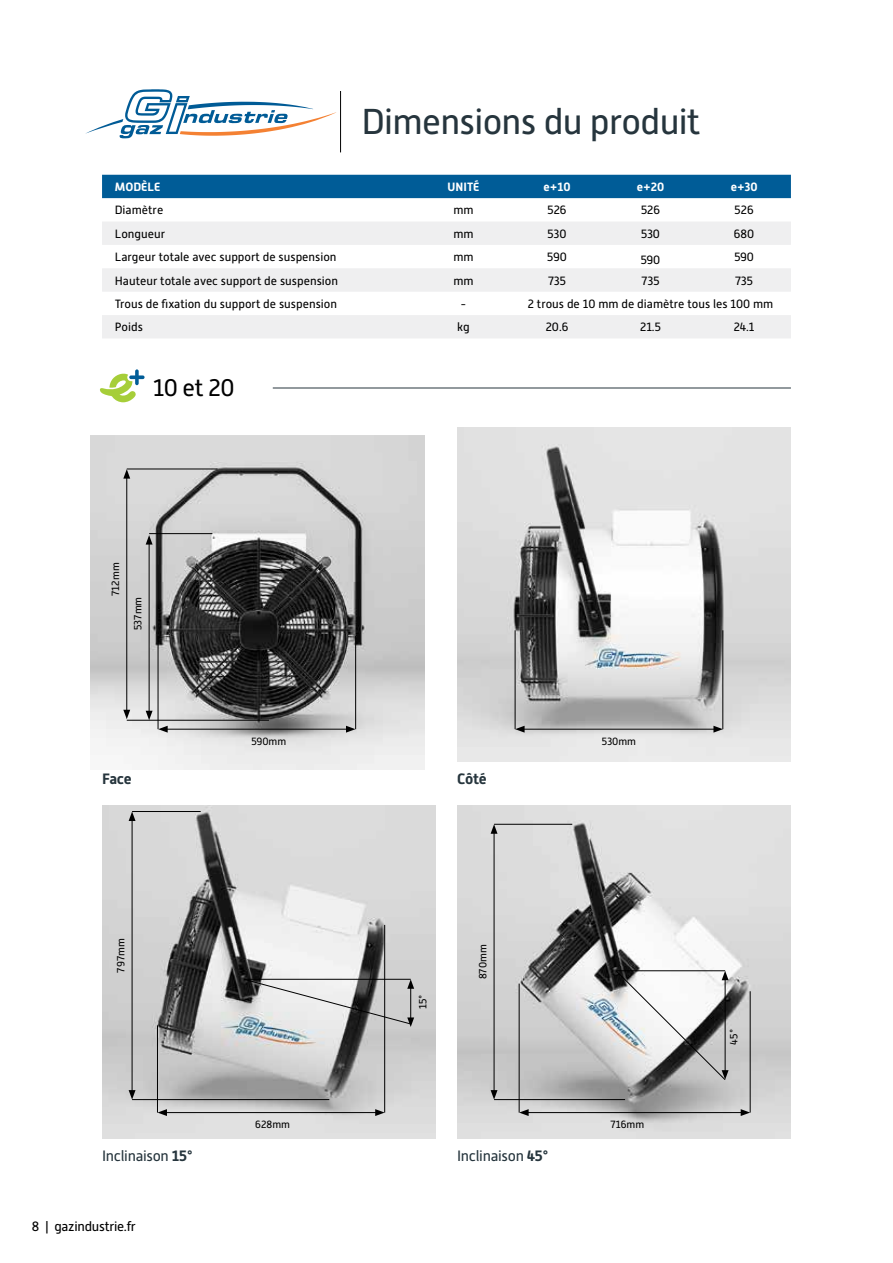
<style>
.page{position:relative;width:893px;height:1263px;background:#fff}
.page>*{position:absolute;margin:0;border:0;box-sizing:border-box;transform-origin:0 0}
.t1{font:36px "Alwyn New";letter-spacing:-.02em;color:#26353d}
.t2{font:24px "Alwyn New";color:#000}
.t3{font:15px "Alwyn New";letter-spacing:-.02em;color:#26353d}
.t4{font:700 15px "Alwyn New";letter-spacing:-.02em;color:#26353d}
.t5{font:13.5px "Alwyn New";letter-spacing:-.02em;color:#000}
.t6{font:12px "Alwyn New";color:#000}
.t7{font:700 12px "Alwyn New";color:#fff}
.t8{font:10.5px "Alwyn New";color:#000}
.s1{font-weight:700}
</style>
<div class="page">
<hr style="left:273px;top:388px;width:518px;height:1px;background:#26353d">
<svg style="left:100px;top:369px;width:45px;height:33px"></svg>
<hr style="left:340px;top:91px;width:1px;height:61px;background:#000">
<div style="left:102px;top:175px;width:689px;height:23px;background:#005c97"></div>
<svg style="left:102px;top:222px;width:689px;height:116px;fill:#efeff0"></svg>
<img style="left:91px;top:436px;width:333px;height:334px">
<img style="left:457px;top:428px;width:334px;height:334px">
<hr style="left:165px;top:729px;width:183px;height:1px;background:#000">
<svg style="left:158px;top:726px;width:10px;height:7px"></svg>
<svg style="left:346px;top:726px;width:9px;height:7px"></svg>
<hr style="left:522px;top:729px;width:194px;height:1px;background:#000">
<svg style="left:515px;top:726px;width:10px;height:7px"></svg>
<svg style="left:713px;top:726px;width:10px;height:7px"></svg>
<hr style="left:158px;top:636px;width:1px;height:93px;background:#000">
<hr style="left:515px;top:630px;width:1px;height:99px;background:#000">
<hr style="left:127px;top:720px;width:142px;height:1px;background:#000">
<hr style="left:127px;top:469px;width:91px;height:1px;background:#000">
<hr style="left:149px;top:533px;width:63px;height:1px;background:#000">
<hr style="left:355px;top:636px;width:1px;height:93px;background:#000">
<hr style="left:723px;top:630px;width:1px;height:99px;background:#000">
<hr style="left:126px;top:476px;width:1px;height:236px;background:#000">
<svg style="left:123px;top:469px;width:7px;height:10px"></svg>
<svg style="left:123px;top:710px;width:7px;height:9px"></svg>
<hr style="left:149px;top:542px;width:1px;height:171px;background:#000">
<svg style="left:146px;top:535px;width:7px;height:10px"></svg>
<svg style="left:146px;top:711px;width:7px;height:9px"></svg>
<img style="left:102px;top:805px;width:334px;height:334px">
<img style="left:457px;top:805px;width:334px;height:334px">
<hr style="left:165px;top:1112px;width:213px;height:1px;background:#000">
<svg style="left:157px;top:1109px;width:10px;height:7px"></svg>
<svg style="left:375px;top:1109px;width:10px;height:7px"></svg>
<hr style="left:526px;top:1112px;width:217px;height:1px;background:#000">
<svg style="left:519px;top:1109px;width:10px;height:7px"></svg>
<svg style="left:741px;top:1109px;width:9px;height:7px"></svg>
<hr style="left:157px;top:1025px;width:1px;height:87px;background:#000">
<hr style="left:132px;top:1099px;width:197px;height:1px;background:#000">
<hr style="left:494px;top:1099px;width:131px;height:1px;background:#000">
<hr style="left:132px;top:811px;width:69px;height:1px;background:#000">
<hr style="left:494px;top:824px;width:78px;height:1px;background:#000">
<hr style="left:384px;top:925px;width:1px;height:187px;background:#000">
<hr style="left:750px;top:991px;width:1px;height:121px;background:#000">
<hr style="left:519px;top:983px;width:1px;height:129px;background:#000">
<hr style="left:132px;top:819px;width:1px;height:273px;background:#000">
<svg style="left:129px;top:811px;width:7px;height:10px"></svg>
<svg style="left:129px;top:1090px;width:7px;height:9px"></svg>
<hr style="left:494px;top:831px;width:1px;height:261px;background:#000">
<svg style="left:491px;top:824px;width:6px;height:10px"></svg>
<svg style="left:491px;top:1090px;width:6px;height:9px"></svg>
<svg style="left:244px;top:979px;width:170px;height:48px;background:#b8b9b9"></svg>
<svg style="left:616px;top:970px;width:113px;height:110px"></svg>
<svg style="left:85px;top:89px;width:251px;height:49px"></svg>
<h1 class="t1" style="left:362px;top:101px;width:340px">Dimensions du produit</h1>
<p class="t7" style="left:115px;top:180px;width:47px">MODÈLE</p>
<p class="t7" style="left:448px;top:180px;width:33px">UNITÉ</p>
<p class="t7" style="left:543px;top:180px;width:29px">e+10</p>
<p class="t7" style="left:637px;top:180px;width:29px">e+20</p>
<p class="t7" style="left:731px;top:180px;width:28px">e+30</p>
<p class="t6" style="left:115px;top:204px;width:50px">Diamètre</p>
<p class="t6" style="left:453px;top:204px;width:22px">mm</p>
<p class="t6" style="left:547px;top:204px;width:21px">526</p>
<p class="t6" style="left:641px;top:204px;width:21px">526</p>
<p class="t6" style="left:735px;top:204px;width:21px">526</p>
<p class="t6" style="left:115px;top:227px;width:52px">Longueur</p>
<p class="t6" style="left:453px;top:227px;width:22px">mm</p>
<p class="t6" style="left:548px;top:227px;width:20px">530</p>
<p class="t6" style="left:641px;top:227px;width:20px">530</p>
<p class="t6" style="left:734px;top:227px;width:22px">680</p>
<p class="t6" style="left:115px;top:250px;width:223px">Largeur totale avec support de suspension</p>
<p class="t6" style="left:453px;top:250px;width:22px">mm</p>
<p class="t6" style="left:547px;top:250px;width:21px">590</p>
<p class="t6" style="left:641px;top:253px;width:21px">590</p>
<p class="t6" style="left:734px;top:250px;width:21px">590</p>
<p class="t6" style="left:115px;top:274px;width:225px">Hauteur totale avec support de suspension</p>
<p class="t6" style="left:453px;top:274px;width:22px">mm</p>
<p class="t6" style="left:548px;top:274px;width:19px">735</p>
<p class="t6" style="left:642px;top:274px;width:19px">735</p>
<p class="t6" style="left:735px;top:274px;width:19px">735</p>
<p class="t6" style="left:115px;top:297px;width:224px">Trous de fixation du support de suspension</p>
<p class="t6" style="left:461px;top:297px;width:7px">-</p>
<p class="t6" style="left:528px;top:297px;width:247px">2 trous de 10 mm de diamètre tous les 100 mm</p>
<p class="t6" style="left:115px;top:320px;width:30px">Poids</p>
<p class="t6" style="left:457px;top:320px;width:14px">kg</p>
<p class="t6" style="left:546px;top:320px;width:24px">20.6</p>
<p class="t6" style="left:640px;top:320px;width:22px">21.5</p>
<p class="t6" style="left:734px;top:320px;width:22px">24.1</p>
<h2 class="t2" style="left:153px;top:374px;width:83px">10 et 20</h2>
<p class="t8" style="left:110px;top:596px;width:35px;rotate:-90deg">712mm</p>
<p class="t8" style="left:132px;top:630px;width:35px;rotate:-90deg">537mm</p>
<p class="t4" style="left:102px;top:770px;width:31px">Face</p>
<p class="t8" style="left:252px;top:735px;width:36px">590mm</p>
<p class="t8" style="left:602px;top:735px;width:36px">530mm</p>
<p class="t4" style="left:457px;top:770px;width:31px">Côté</p>
<p class="t8" style="left:115px;top:972px;width:35px;rotate:-90deg">797mm</p>
<p class="t8" style="left:477px;top:979px;width:36px;rotate:-90deg">870mm</p>
<p class="t8" style="left:417px;top:1009px;width:16px;rotate:-90deg">15°</p>
<p class="t3" style="left:102px;top:1147px;width:92px">Inclinaison <span class="s1">15°</span></p>
<p class="t5" style="left:32px;top:1219px;width:105px">8 | gazindustrie.fr</p>
<p class="t8" style="left:255px;top:1119px;width:36px">628mm</p>
<p class="t8" style="left:610px;top:1119px;width:35px">716mm</p>
<p class="t3" style="left:457px;top:1147px;width:93px">Inclinaison <span class="s1">45°</span></p>
<p class="t8" style="left:728px;top:1044px;width:17px;rotate:-90deg">45°</p>
</div>
